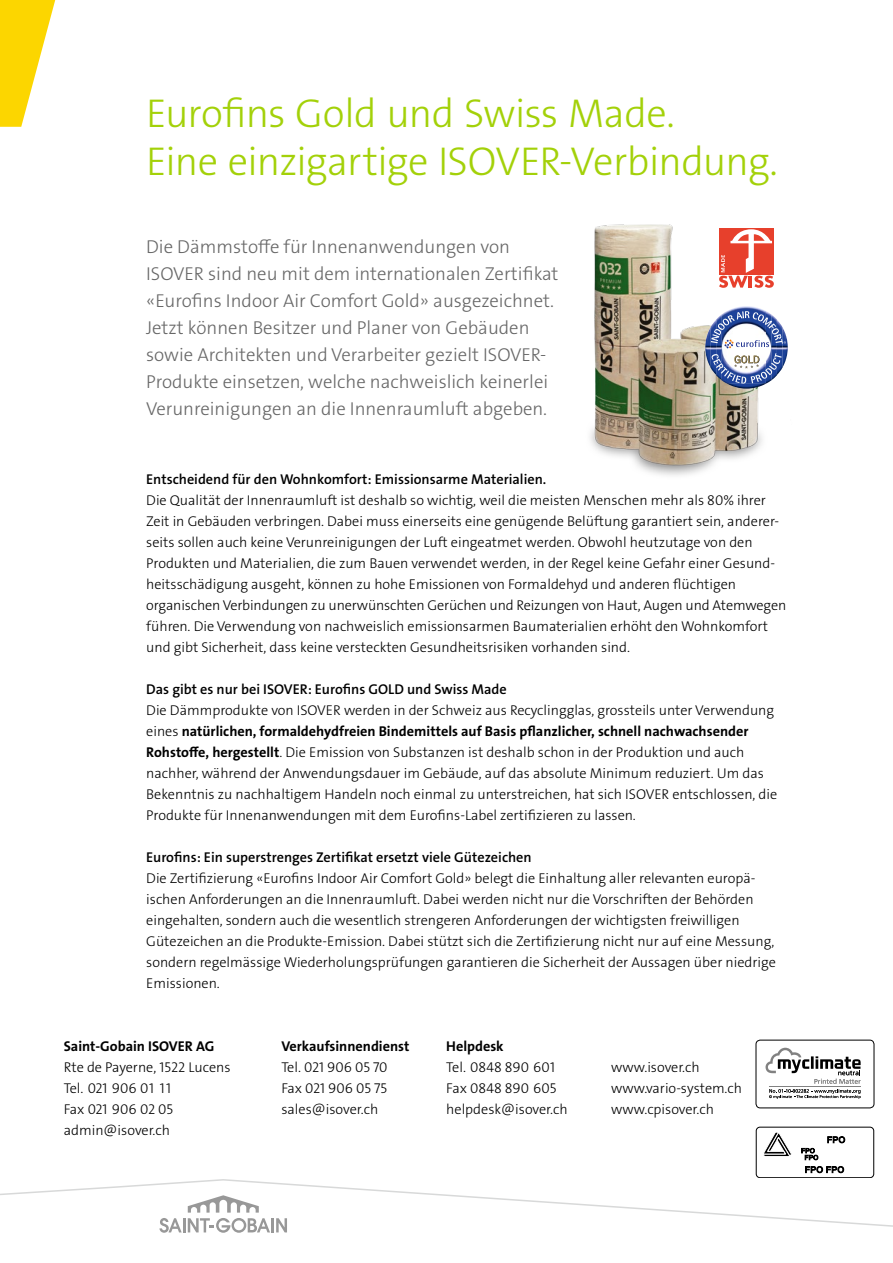
<style>
.page{position:relative;width:893px;height:1263px;background:#fff}
.page>*{position:absolute;margin:0;border:0;box-sizing:border-box;transform-origin:0 0}
.t1{font:40.5px/48px "The Sans LP3 Lig";letter-spacing:-.02em;color:#a3d109}
.t2{font:18.75px/27px "The Sans LP3 Lig";color:#676767}
.t3{font:14.25px/21px "The Sans LP3 Lig";color:#000}
.t4{font:14.25px "The Sans LP6 Se Bld";color:#000}
.t5{font:14.25px "The Sans LP7 Bld";color:#000}
.s1{font-family:"The Sans LP3 Lig"}
.s2{font-family:"The Sans LP7 Bld"}
</style>
<div class="page">
<img style="left:590px;top:224px;width:172px;height:252px">
<svg style="left:0;top:1180px;width:893px;height:53px"></svg>
<svg style="left:0;top:0;width:56px;height:127px"></svg>
<div style="left:719px;top:228px;width:55px;height:46px;background:#e7402c"></div>
<svg style="left:719px;top:229px;width:55px;height:59px"></svg>
<img style="left:722px;top:306px;width:43px;height:5px">
<img style="left:705px;top:327px;width:5px;height:41px">
<img style="left:786px;top:336px;width:2px;height:23px">
<img style="left:726px;top:384px;width:39px;height:5px">
<svg style="left:710px;top:311px;width:76px;height:73px"></svg>
<div style="left:756px;top:1127px;width:118px;height:51px;border:1px solid #000;border-radius:4px"></div>
<svg style="left:763px;top:1132px;width:29px;height:25px"></svg>
<svg style="left:827px;top:1136px;width:18px;height:7px"></svg>
<svg style="left:801px;top:1148px;width:17px;height:12px"></svg>
<svg style="left:805px;top:1166px;width:39px;height:7px"></svg>
<svg style="left:765px;top:1048px;width:96px;height:51px"></svg>
<div style="left:756px;top:1040px;width:118px;height:68px;border:1px solid #000;border-radius:4px"></div>
<h1 class="t1" style="left:146px;top:89px;width:633px">Eurofins Gold und Swiss Made.<br>Eine einzigartige ISOVER-Verbindung.</h1>
<p class="t2" style="left:146px;top:233px;width:414px">Die Dämmstoffe für Innenanwendungen von ISOVER sind neu mit dem internationalen Zertifikat «Eurofins Indoor Air Comfort Gold» ausgezeichnet.<br>Jetzt können Besitzer und Planer von Gebäuden sowie Architekten und Verarbeiter gezielt ISOVER-Produkte einsetzen, welche nachweislich keinerlei Verunreinigungen an die Innenraumluft abgeben.</p>
<p class="t4" style="left:146px;top:470px;width:401px">Entscheidend für den Wohnkomfort: Emissionsarme Materialien.</p>
<p class="t3" style="left:146px;top:490px;width:642px">Die Qualität der Innenraumluft ist deshalb so wichtig, weil die meisten Menschen mehr als 80% ihrer Zeit in Gebäuden verbringen. Dabei muss einerseits eine genügende Belüftung garantiert sein, anderer&shy;seits sollen auch keine Verunreinigungen der Luft eingeatmet werden. Obwohl heutzutage von den Produkten und Materialien, die zum Bauen verwendet werden, in der Regel keine Gefahr einer Gesund&shy;heitsschädigung ausgeht, können zu hohe Emissionen von Formaldehyd und anderen flüchtigen organischen Verbindungen zu unerwünschten Gerüchen und Reizungen von Haut, Augen und Atemwegen führen. Die Verwendung von nachweislich emissionsarmen Baumaterialien erhöht den Wohnkomfort und gibt Sicherheit, dass keine versteckten Gesundheitsrisiken vorhanden sind.</p>
<p class="t4" style="left:146px;top:680px;width:362px">Das gibt es nur bei ISOVER: Eurofins GOLD und Swiss Made</p>
<p class="t3" style="left:146px;top:700px;width:629px">Die Dämmprodukte von ISOVER werden in der Schweiz aus Recyclingglas, grossteils unter Verwendung</p>
<p class="t5" style="left:146px;top:722px;width:604px"><span class="s1">eines</span> natürlichen, formaldehydfreien Bindemittels auf Basis pflanzlicher, schnell nachwachsender</p>
<p class="t3" style="left:146px;top:742px;width:632px"><span class="s2">Rohstoffe, hergestellt</span>. Die Emission von Substanzen ist deshalb schon in der Produktion und auch nachher, während der Anwendungsdauer im Gebäude, auf das absolute Minimum reduziert. Um das Bekenntnis zu nachhaltigem Handeln noch einmal zu unterstreichen, hat sich ISOVER entschlossen, die Produkte für Innenanwendungen mit dem Eurofins-Label zertifizieren zu lassen.</p>
<p class="t4" style="left:146px;top:848px;width:387px">Eurofins: Ein superstrenges Zertifikat ersetzt viele Gütezeichen</p>
<p class="t3" style="left:146px;top:868px;width:631px">Die Zertifizierung «Eurofins Indoor Air Comfort Gold» belegt die Einhaltung aller relevanten europä&shy;ischen Anforderungen an die Innenraumluft. Dabei werden nicht nur die Vorschriften der Behörden eingehalten, sondern auch die wesentlich strengeren Anforderungen der wichtigsten freiwilligen Gütezeichen an die Produkte-Emission. Dabei stützt sich die Zertifizierung nicht nur auf eine Messung, sondern regelmässige Wiederholungsprüfungen garantieren die Sicherheit der Aussagen über niedrige Emissionen.</p>
<p class="t5" style="left:64px;top:1037px;width:152px">Saint-Gobain ISOVER AG</p>
<p class="t3" style="left:64px;top:1057px;width:168px">Rte de Payerne, 1522 Lucens<br>Tel. 021 906 01 11<br>Fax 021 906 02 05 admin@isover.ch</p>
<p class="t5" style="left:281px;top:1037px;width:130px">Verkaufsinnendienst</p>
<p class="t3" style="left:281px;top:1057px;width:108px;text-align:justify">Tel. 021 906 05 70<br>Fax 021 906 05 75 sales@isover.ch</p>
<p class="t5" style="left:446px;top:1037px;width:59px">Helpdesk</p>
<p class="t3" style="left:446px;top:1057px;width:123px">Tel. 0848 890 601<br>Fax 0848 890 605 helpdesk@isover.ch</p>
<p class="t3" style="left:611px;top:1057px;width:133px">www.isover.ch www.vario-system.ch www.cpisover.ch</p>
</div>
